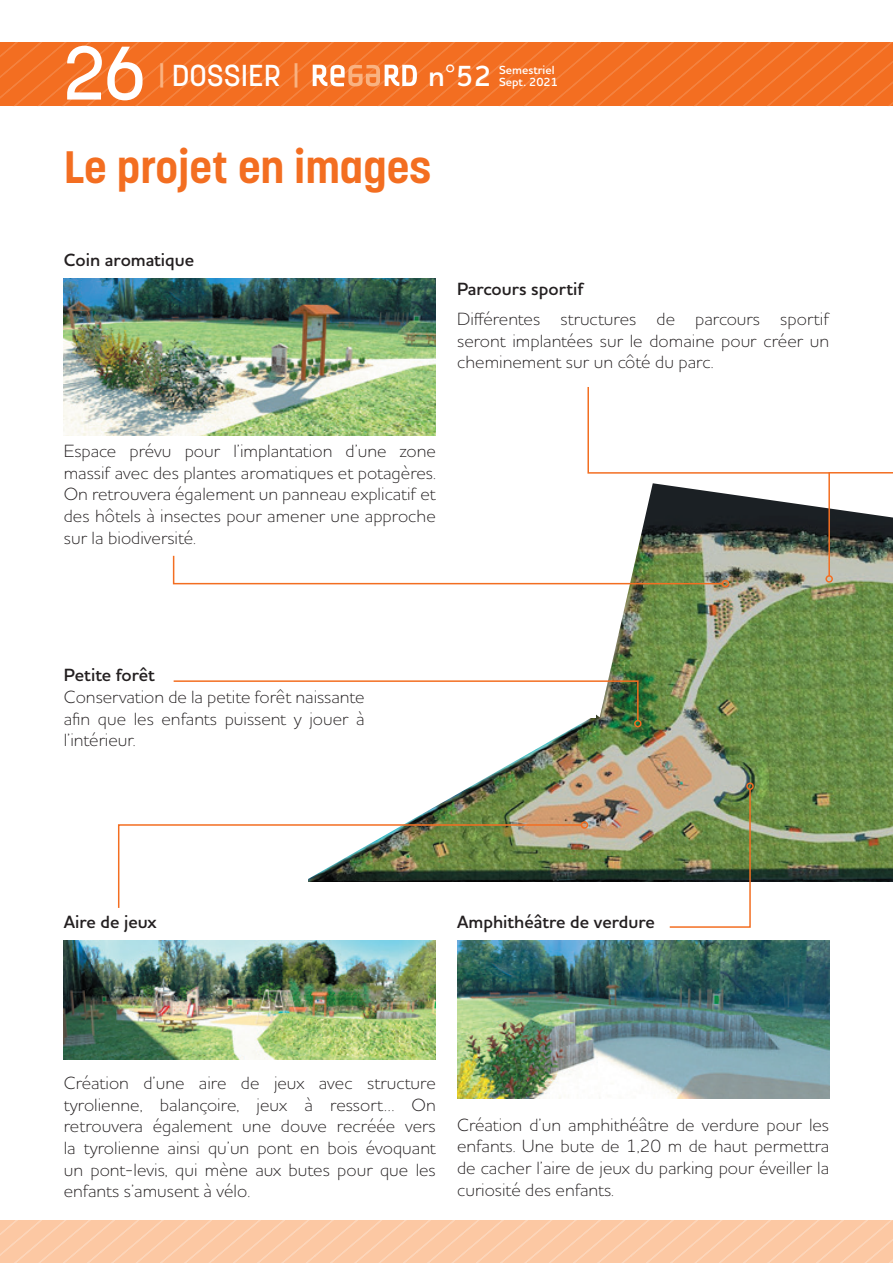
<style>
.page{position:relative;width:893px;height:1263px;background:#fff}
.page>*{position:absolute;margin:0;border:0;box-sizing:border-box;transform-origin:0 0}
.t1{font:500 75px "Korolev";color:#fff}
.t2{font:700 45px "Korolev";color:#f36e21}
.t3{font:500 30px "Korolev";color:#fff}
.t4{font:600 29.55px "Houschka Pro";color:#fff}
.t5{font:300 18px/21.6px "Houschka Pro";color:#231f20;text-align:justify}
.t6{font:600 18px "Houschka Pro";color:#231f20}
.t7{font:600 12px/12px "Houschka Pro";color:#fff}
.s1{color:#f9b281}
</style>
<div class="page">
<svg style="left:0;top:43px;width:893px;height:63px;background:#f37227"></svg>
<svg style="left:0;top:1220px;width:893px;height:43px;background:#fcc9a5"></svg>
<img style="left:595px;top:601px;width:298px;height:280px">
<img style="left:406px;top:722px;width:189px;height:159px">
<img style="left:595px;top:598px;width:71px;height:109px">
<svg style="left:631px;top:598px;width:262px;height:3px"></svg>
<img style="left:64px;top:278px;width:372px;height:158px">
<img style="left:64px;top:940px;width:372px;height:119px">
<img style="left:457px;top:940px;width:372px;height:159px">
<img style="left:668px;top:788px;width:83px;height:140px">
<div style="left:746px;top:782px;width:8px;height:8px;border:2px solid #f36e21;border-radius:50%"></div>
<svg style="left:173px;top:680px;width:466px;height:42px"></svg>
<div style="left:634px;top:720px;width:8px;height:7px;border:2px solid #f36e21;border-radius:50%"></div>
<svg style="left:118px;top:823px;width:465px;height:85px"></svg>
<div style="left:581px;top:821px;width:7px;height:8px;border:2px solid #f36e21;border-radius:50%"></div>
<svg style="left:172px;top:385px;width:721px;height:213px"></svg>
<h1 class="t1" style="left:64px;top:26px;width:84px">26</h1>
<h3 class="t3" style="left:158px;top:57px;width:143px"><span class="s1">|</span> DOSSIER <span class="s1">|</span></h3>
<h3 class="t4" style="left:428px;top:57px;width:65px">n°52</h3>
<p class="t7" style="left:499px;top:64px;width:60px">Semestriel<br>Sept. 2021</p>
<h2 class="t2" style="left:64px;top:139px;width:369px">Le projet en images</h2>
<p class="t6" style="left:64px;top:248px;width:132px">Coin aromatique</p>
<p class="t6" style="left:457px;top:277px;width:128px">Parcours sportif</p>
<p class="t5" style="left:457px;top:308px;width:374px">Différentes structures de parcours sportif seront implantées sur le domaine pour créer un cheminement sur un côté du parc.</p>
<p class="t5" style="left:64px;top:440px;width:374px">Espace prévu pour l’implantation d’une zone massif avec des plantes aromatiques et potagères.<br>On retrouvera également un panneau explicatif et des hôtels à insectes pour amener une approche sur la biodiversité.</p>
<p class="t6" style="left:64px;top:664px;width:93px">Petite forêt</p>
<p class="t5" style="left:64px;top:685px;width:302px">Conservation de la petite forêt naissante afin que les enfants puissent y jouer à l’intérieur.</p>
<p class="t6" style="left:64px;top:910px;width:94px">Aire de jeux</p>
<p class="t6" style="left:457px;top:910px;width:199px">Amphithéâtre de verdure</p>
<p class="t5" style="left:64px;top:1072px;width:374px">Création d’une aire de jeux avec structure tyrolienne, balançoire, jeux à ressort… On retrouvera également une douve recréée vers la tyrolienne ainsi qu’un pont en bois évoquant un pont-levis, qui mène aux butes pour que les enfants s’amusent à vélo.</p>
<p class="t5" style="left:457px;top:1113px;width:374px">Création d’un amphithéâtre de verdure pour les enfants. Une bute de 1,20 m de haut permettra de cacher l’aire de jeux du parking pour éveiller la curiosité des enfants.</p>
</div>
